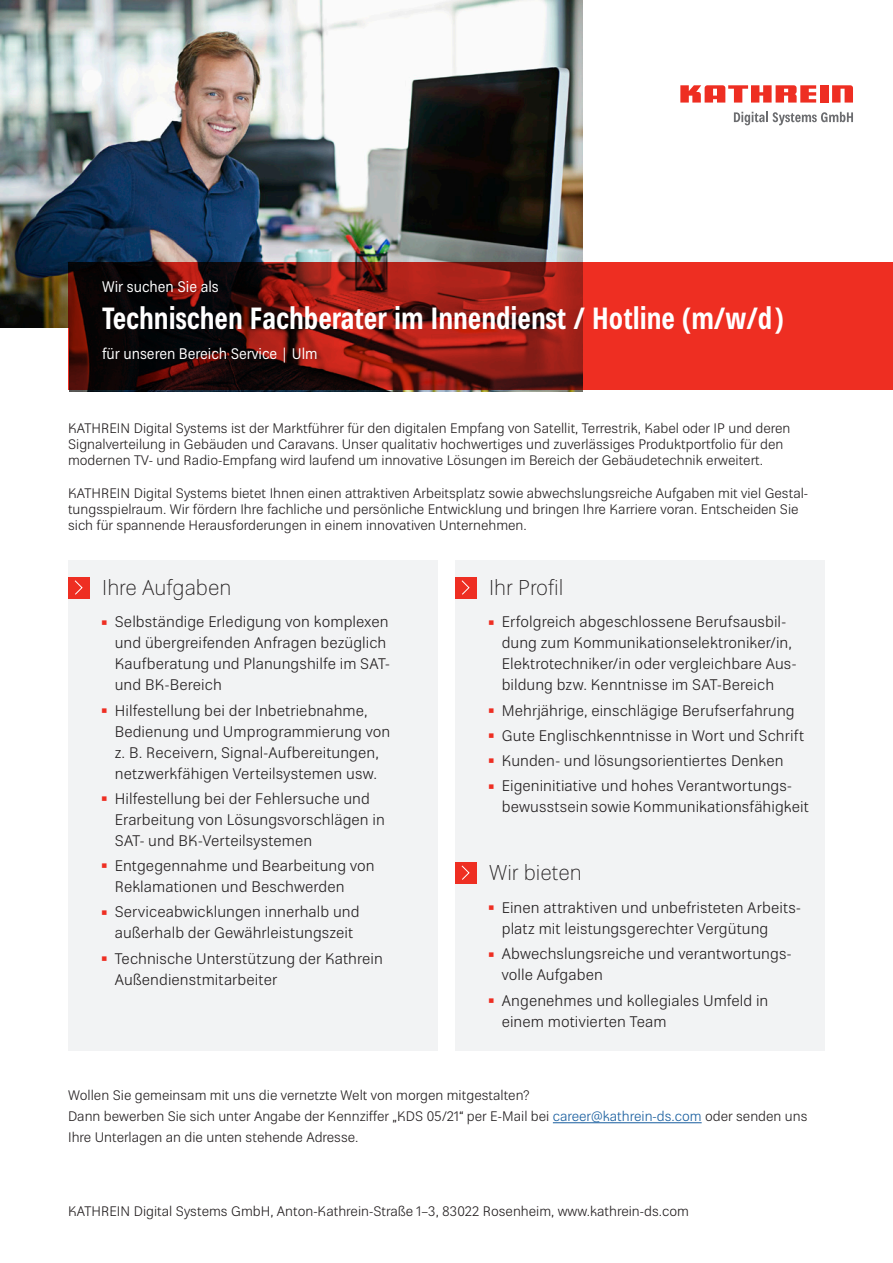
<style>
.page{position:relative;width:893px;height:1263px;background:#fff}
.page>*{position:absolute;margin:0;border:0;box-sizing:border-box;transform-origin:0 0}
.t1{font:700 condensed 30px "Kathrein 77";color:#fff;scale:.95 1}
.t2{font:100 21px "Kathrein 35";color:#231f20}
.t3{font:300 15px/21px "Kathrein 45";letter-spacing:.005em;color:#231f20}
.t4{font:15px "Kathrein 55";color:#fff;scale:.95 1}
.t5{font:300 13.5px/16.2px "Kathrein 45";color:#231f20}
.s1{font-size:18px;color:#ee2e22}
.s2{color:#175d9e}
</style>
<div class="page">
<div style="left:820px;top:85px;width:8px;height:18px;background:#ee2e22"></div>
<svg style="left:832px;top:85px;width:21px;height:18px"></svg>
<svg style="left:680px;top:85px;width:136px;height:18px"></svg>
<svg style="left:734px;top:112px;width:119px;height:13px"></svg>
<img style="left:0;top:0;width:583px;height:392px">
<div style="left:68px;top:560px;width:370px;height:490px;background:#f2f3f4"></div>
<div style="left:455px;top:560px;width:370px;height:490px;background:#f2f3f4"></div>
<div style="left:0;top:328px;width:68px;height:78px;background:#fff"></div>
<svg style="left:68px;top:262px;width:825px;height:127px;background:#941d16"></svg>
<div style="left:68px;top:577px;width:21px;height:21px;background:#ee2e22"></div>
<svg style="left:74px;top:580px;width:9px;height:15px"></svg>
<div style="left:455px;top:577px;width:21px;height:21px;background:#ee2e22"></div>
<svg style="left:461px;top:580px;width:9px;height:15px"></svg>
<hr style="left:553px;top:1122px;width:149px;height:1px;background:#175d9e">
<div style="left:455px;top:862px;width:21px;height:21px;background:#ee2e22"></div>
<svg style="left:461px;top:865px;width:9px;height:15px"></svg>
<p class="t4" style="left:102px;top:276px;width:124px">Wir suchen Sie als</p>
<h1 class="t1" style="left:102px;top:298px;width:719px">Technischen Fachberater im Innendienst / Hotline (m/w/d)</h1>
<p class="t4" style="left:102px;top:344px;width:228px">für unseren Bereich Service | Ulm</p>
<p class="t5" style="left:68px;top:420px;width:724px">KATHREIN Digital Systems ist der Marktführer für den digitalen Empfang von Satellit, Terrestrik, Kabel oder IP und deren<br>Signalverteilung in Gebäuden und Caravans. Unser qualitativ hochwertiges und zuverlässiges Produktportfolio für den modernen TV- und Radio-Empfang wird laufend um innovative Lösungen im Bereich der Gebäudetechnik erweitert.</p>
<p class="t5" style="left:68px;top:485px;width:742px">KATHREIN Digital Systems bietet Ihnen einen attraktiven Arbeitsplatz sowie abwechslungsreiche Aufgaben mit viel Gestal&shy;tungsspielraum. Wir fördern Ihre fachliche und persönliche Entwicklung und bringen Ihre Karriere voran. Entscheiden Sie sich für spannende Herausforderungen in einem innovativen Unternehmen.</p>
<h2 class="t2" style="left:102px;top:573px;width:131px">Ihre Aufgaben</h2>
<h2 class="t2" style="left:489px;top:573px;width:76px">Ihr Profil</h2>
<p class="t3" style="left:115px;top:612px;width:277px;text-indent:-13px"><span class="s1">▪</span>Selbständige Erledigung von komplexen und übergreifenden Anfragen bezüglich Kaufberatung und Planungshilfe im SAT&shy;und BK-Bereich</p>
<p class="t3" style="left:115px;top:700px;width:277px;text-indent:-13px"><span class="s1">▪</span>Hilfestellung bei der Inbetriebnahme, Bedienung und Umprogrammierung von z. B. Receivern, Signal-Aufbereitungen, netzwerkfähigen Verteilsystemen usw.</p>
<p class="t3" style="left:115px;top:788px;width:271px;text-indent:-13px"><span class="s1">▪</span>Hilfestellung bei der Fehlersuche und<br>Erarbeitung von Lösungsvorschlägen in<br>SAT- und BK-Verteilsystemen</p>
<p class="t3" style="left:115px;top:855px;width:261px;text-indent:-13px"><span class="s1">▪</span>Entgegennahme und Bearbeitung von<br>Reklamationen und Beschwerden</p>
<p class="t3" style="left:102px;top:902px;width:259px;text-align:center"><span class="s1">▪</span>Serviceabwicklungen innerhalb und außerhalb der Gewährleistungszeit</p>
<p class="t3" style="left:115px;top:948px;width:270px;text-indent:-13px"><span class="s1">▪</span>Technische Unterstützung der Kathrein<br>Außendienstmitarbeiter</p>
<p class="t3" style="left:502px;top:612px;width:296px;text-indent:-13px"><span class="s1">▪</span>Erfolgreich abgeschlossene Berufsausbil&shy;dung zum Kommunikationselektroniker/in, Elektrotechniker/in oder vergleichbare Aus&shy;bildung bzw. Kenntnisse im SAT-Bereich</p>
<p class="t3" style="left:489px;top:700px;width:307px"><span class="s1">▪</span>Mehrjährige, einschlägige Berufserfahrung</p>
<p class="t3" style="left:489px;top:725px;width:317px"><span class="s1">▪</span>Gute Englischkenntnisse in Wort und Schrift</p>
<p class="t3" style="left:489px;top:750px;width:296px"><span class="s1">▪</span>Kunden- und lösungsorientiertes Denken</p>
<p class="t3" style="left:502px;top:776px;width:309px;text-indent:-13px"><span class="s1">▪</span>Eigeninitiative und hohes Verantwortungs&shy;bewusstsein sowie Kommunikationsfähigkeit</p>
<h2 class="t2" style="left:489px;top:858px;width:94px">Wir bieten</h2>
<p class="t3" style="left:502px;top:897px;width:301px;text-indent:-13px"><span class="s1">▪</span>Einen attraktiven und unbefristeten Arbeits&shy;platz mit leistungsgerechter Vergütung</p>
<p class="t3" style="left:502px;top:943px;width:291px;text-indent:-13px"><span class="s1">▪</span>Abwechslungsreiche und verantwortungs&shy;volle Aufgaben</p>
<p class="t3" style="left:502px;top:990px;width:268px;text-indent:-13px"><span class="s1">▪</span>Angenehmes und kollegiales Umfeld in einem motivierten Team</p>
<p class="t5" style="left:68px;top:1085px;width:741px;line-height:21px">Wollen Sie gemeinsam mit uns die vernetzte Welt von morgen mitgestalten?<br>Dann bewerben Sie sich unter Angabe der Kennziffer „KDS 05/21“ per E-Mail bei <span class="s2">career@kathrein-ds.com</span> oder senden uns<br>Ihre Unterlagen an die unten stehende Adresse.</p>
<p class="t5" style="left:68px;top:1203px;width:622px">KATHREIN Digital Systems GmbH, Anton-Kathrein-Straße 1–3, 83022 Rosenheim, www.kathrein-ds.com</p>
</div>
